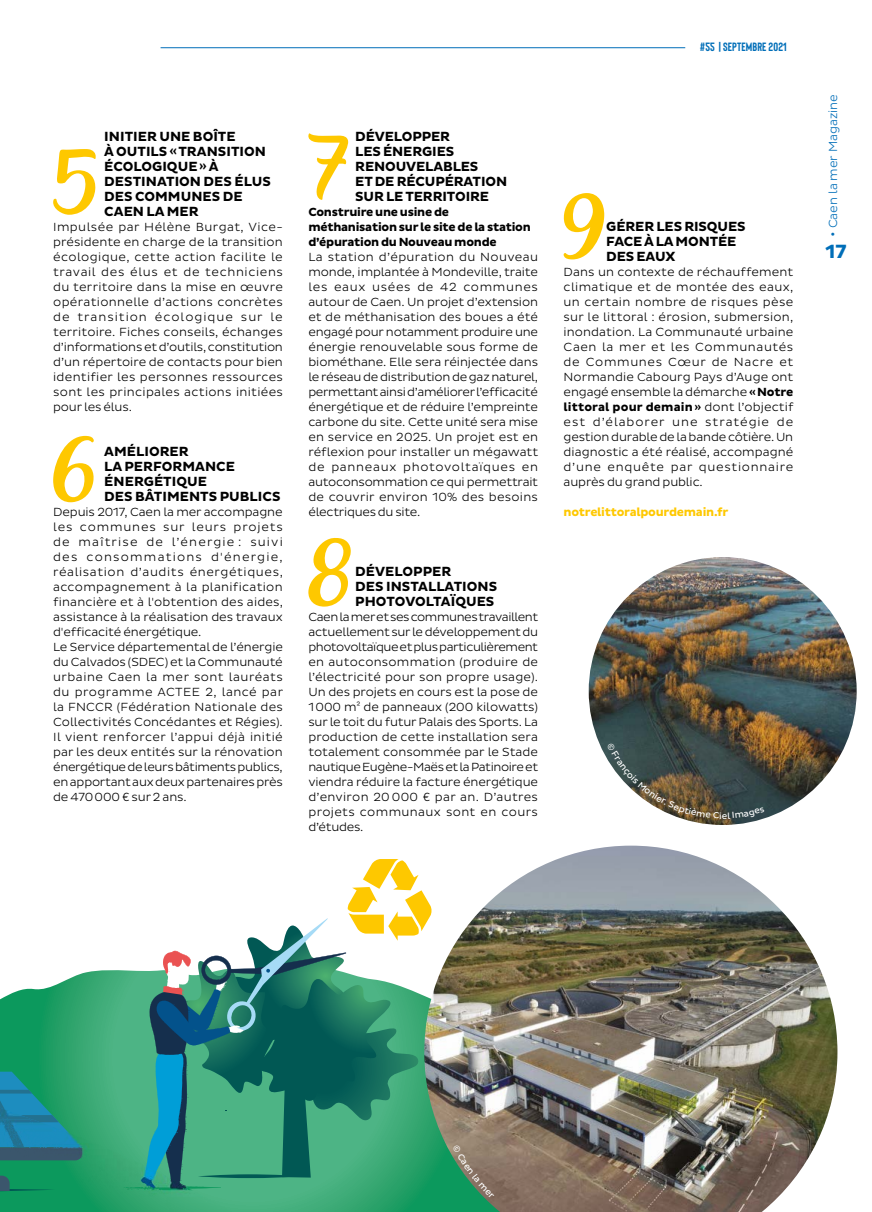
<style>
.page{position:relative;width:872px;height:1212px;background:#fff}
.page>*{position:absolute;margin:0;border:0;box-sizing:border-box;transform-origin:0 0}
.t1{font:700 19.5px "Pluto Sans";color:#006eb8}
.t2{font:700 13.5px/15px "Pluto Sans";color:#000}
.t3{font:300 12px/15px "Pluto Sans";letter-spacing:.01em;color:#000;text-align:justify}
.t4{font:700 12px/15px "Pluto Sans";letter-spacing:-.02em;color:#000}
.t5{font:700 12px "Pluto Sans";letter-spacing:-.02em;color:#fec800}
.t6{font:300 12px "Pluto Sans";color:#006eb8}
.t7{font:700 12px "Bison";letter-spacing:.01em;color:#006eb8}
.s1{font-weight:700}
.s2{font-family:"Gotham"}
</style>
<div class="page">
<hr style="left:161px;top:47px;width:524px;height:1px;background:#006eb8">
<img style="left:588px;top:557px;width:268px;height:268px;border-radius:134px">
<svg style="left:53px;top:149px;width:43px;height:66px"></svg>
<svg style="left:53px;top:436px;width:41px;height:66px"></svg>
<svg style="left:308px;top:133px;width:40px;height:67px"></svg>
<svg style="left:308px;top:537px;width:43px;height:70px"></svg>
<svg style="left:563px;top:193px;width:41px;height:66px"></svg>
<img style="left:432px;top:846px;width:405px;height:366px">
<svg style="left:0;top:859px;width:432px;height:353px"></svg>
<svg style="left:452px;top:1145px;width:42px;height:53px;background:#688164"></svg>
<svg style="left:607px;top:742px;width:157px;height:77px;background:#61655d"></svg>
<p class="t7" style="left:699px;top:40px;width:89px">#55 |SEPTEMBRE 2021</p>
<p class="t2" style="left:104px;top:129px;width:168px">INITIER UNE BOÎTE<br>À OUTILS «TRANSITION<br>ÉCOLOGIQUE» À<br>DESTINATION DES ÉLUS<br>DES COMMUNES DE<br>CAEN LA MER</p>
<p class="t3" style="left:53px;top:220px;width:231px">Impulsée par Hélène Burgat, Vice&shy;présidente en charge de la transition écologique, cette action facilite le travail des élus et de techniciens du territoire dans la mise en œuvre opérationnelle d’actions concrètes de transition écologique sur le territoire. Fiches conseils, échanges d’informations et d’outils, constitution d’un répertoire de contacts pour bien identifier les personnes ressources sont les principales actions initiées pour les élus.</p>
<p class="t2" style="left:104px;top:444px;width:178px">AMÉLIORER<br>LA PERFORMANCE<br>ÉNERGÉTIQUE<br>DES BÂTIMENTS PUBLICS</p>
<p class="t3" style="left:53px;top:505px;width:231px;text-align:left">Depuis 2017, Caen la mer accompagne les communes sur leurs projets de maîtrise de l’énergie : suivi des consommations d'énergie, réalisation d’audits énergétiques, accompagnement à la planification financière et à l'obtention des aides, assistance à la réalisation des travaux d'efficacité énergétique.<br>Le Service départemental de l’énergie du Calvados (SDEC) et la Communauté urbaine Caen la mer sont lauréats du programme ACTEE 2, lancé par la FNCCR (Fédération Nationale des Collectivités Concédantes et Régies).<br>Il vient renforcer l’appui déjà initié par les deux entités sur la rénovation énergétique de leurs bâtiments publics, en apportant aux deux partenaires près de 470000 € sur 2 ans.</p>
<p class="t2" style="left:355px;top:129px;width:153px">DÉVELOPPER<br>LES ÉNERGIES<br>RENOUVELABLES<br>ET DE RÉCUPÉRATION<br>SUR LE TERRITOIRE</p>
<p class="t4" style="left:308px;top:205px;width:224px">Construire une usine de méthanisation sur le site de la station d’épuration du Nouveau monde</p>
<p class="t3" style="left:308px;top:250px;width:231px">La station d’épuration du Nouveau monde, implantée à Mondeville, traite les eaux usées de 42 communes autour de Caen. Un projet d’extension et de méthanisation des boues a été engagé pour notamment produire une énergie renouvelable sous forme de biométhane. Elle sera réinjectée dans le réseau de distribution de gaz naturel, permettant ainsi d’améliorer l’efficacité énergétique et de réduire l’empreinte carbone du site. Cette unité sera mise en service en 2025. Un projet est en réflexion pour installer un mégawatt de panneaux photovoltaïques en autoconsommation ce qui permettrait de couvrir environ 10% des besoins électriques du site.</p>
<p class="t2" style="left:355px;top:564px;width:143px">DÉVELOPPER<br>DES INSTALLATIONS<br>PHOTOVOLTAÏQUES</p>
<p class="t3" style="left:308px;top:610px;width:231px">Caen la mer et ses communes travaillent actuellement sur le développement du photovoltaïque et plus particulièrement en autoconsommation (produire de l’électricité pour son propre usage).<br>Un des projets en cours est la pose de 1000 m² de panneaux (200 kilowatts) sur le toit du futur Palais des Sports. La production de cette installation sera totalement consommée par le Stade nautique Eugène-Maës et la Patinoire et viendra réduire la facture énergétique d’environ 20 000 € par an. D’autres projets communaux sont en cours d’études.</p>
<p class="t2" style="left:606px;top:219px;width:141px">GÉRER LES RISQUES<br>FACE À LA MONTÉE<br>DES EAUX</p>
<p class="t3" style="left:563px;top:265px;width:231px">Dans un contexte de réchauffement climatique et de montée des eaux, un certain nombre de risques pèse sur le littoral : érosion, submersion, inondation. La Communauté urbaine Caen la mer et les Communautés de Communes Cœur de Nacre et Normandie Cabourg Pays d’Auge ont engagé ensemble la démarche <span class="s1">«Notre littoral pour demain»</span> dont l’objectif est d’élaborer une stratégie de gestion durable de la bande côtière. Un diagnostic a été réalisé, accompagné d’une enquête par questionnaire auprès du grand public.</p>
<p class="t5" style="left:563px;top:505px;width:166px">notrelittoralpourdemain.fr</p>
<p class="t6" style="left:826px;top:237px;width:144px;rotate:-90deg"><span class="s2">•</span> Caen la mer Magazine</p>
<h1 class="t1" style="left:825px;top:240px;width:23px">17</h1>
</div>
